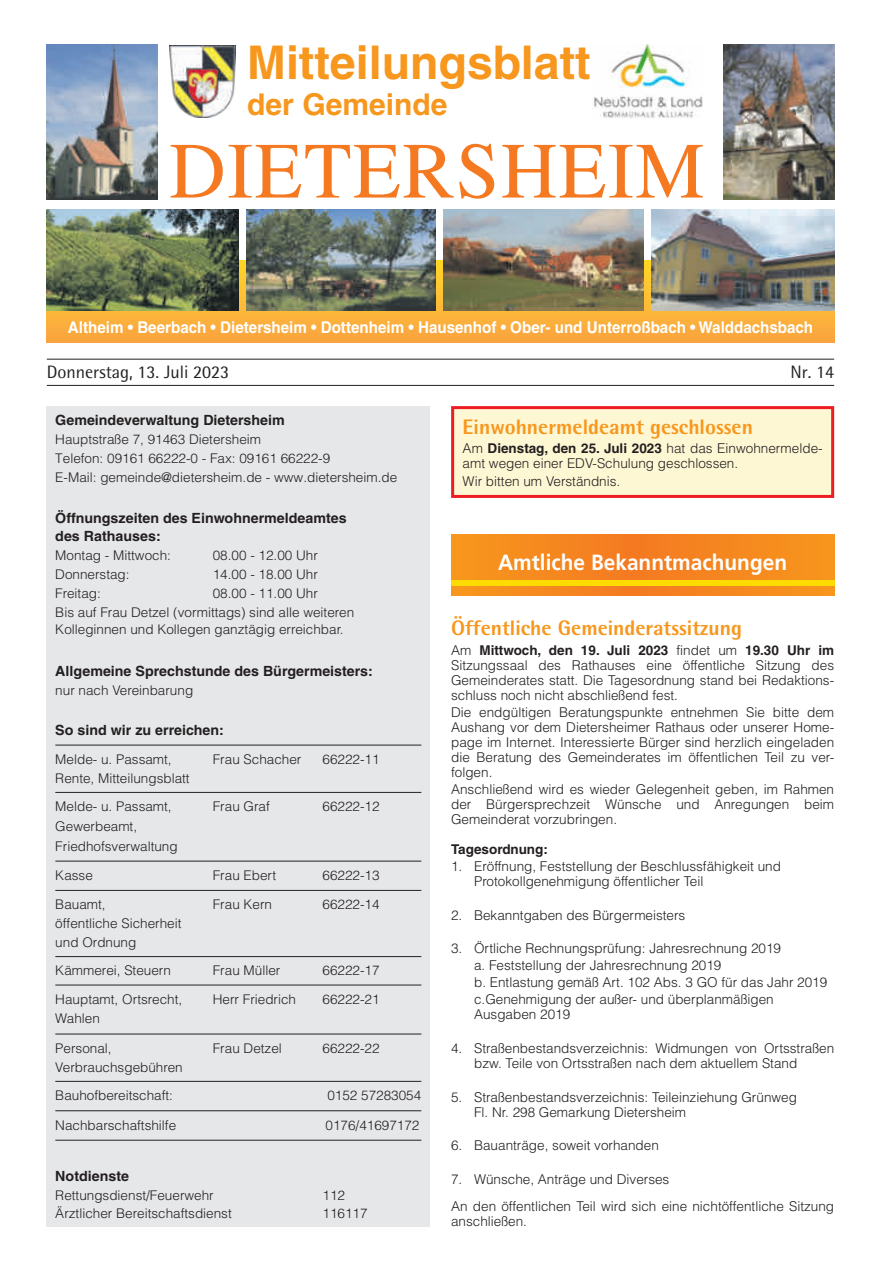
<style>
.page{position:relative;width:881px;height:1263px;background:#fff}
.page>*{position:absolute;margin:0;border:0;box-sizing:border-box;transform-origin:0 0}
.t1{font:79.5px "Times LT";letter-spacing:.02em;color:#f47921}
.t2{font:700 46.5px "Helvetica LT";color:#f7971d}
.t3{font:700 30px "Helvetica LT";color:#f7971d}
.t4{font:700 21.9px "Frutiger LT";color:#fff;scale:.95 1}
.t5{font:800 21px "Agfa Rotis Semisans";color:#f7971d}
.t6{font:18px "Agfa Rotis Semisans";color:#231f20}
.t7{font:700 16.2px "Helvetica LT";color:#fff;scale:.94 1}
.t8{font:700 14.1px/18.5px "Helvetica LT";color:#231f20}
.t9{font:300 13.5px/15px "Helvetica LT";color:#231f20}
.t10{font:700 13.5px "Helvetica LT";color:#231f20}
.t11{font:300 13.35px/18.9px "Helvetica LT";color:#231f20}
.s1{font-weight:700}
</style>
<div class="page">
<hr style="left:47px;top:359px;width:786px;height:1px;background:#231f20">
<hr style="left:47px;top:385px;width:786px;height:1px;background:#231f20">
<div style="left:47px;top:260px;width:786px;height:82px;background:#fbae3c"></div>
<img style="left:47px;top:209px;width:192px;height:102px">
<img style="left:246px;top:209px;width:189px;height:102px">
<img style="left:723px;top:44px;width:110px;height:156px">
<img style="left:443px;top:209px;width:200px;height:102px">
<img style="left:47px;top:44px;width:110px;height:156px">
<img style="left:651px;top:209px;width:182px;height:102px">
<img style="left:169px;top:45px;width:66px;height:73px">
<img style="left:594px;top:44px;width:109px;height:75px">
<div style="left:47px;top:406px;width:382px;height:821px;background:#e6e7e9"></div>
<hr style="left:55px;top:745px;width:366px;height:1px;background:#231f20">
<hr style="left:55px;top:792px;width:366px;height:1px;background:#231f20">
<hr style="left:55px;top:861px;width:366px;height:1px;background:#231f20">
<hr style="left:55px;top:890px;width:366px;height:1px;background:#231f20">
<hr style="left:55px;top:956px;width:366px;height:1px;background:#231f20">
<hr style="left:55px;top:985px;width:366px;height:1px;background:#231f20">
<hr style="left:55px;top:1034px;width:366px;height:1px;background:#231f20">
<hr style="left:55px;top:1081px;width:366px;height:1px;background:#231f20">
<hr style="left:55px;top:1110px;width:366px;height:1px;background:#231f20">
<hr style="left:55px;top:1140px;width:366px;height:1px;background:#231f20">
<div style="left:452px;top:408px;width:380px;height:88px;background:#fef7d4"></div>
<div style="left:451px;top:406px;width:382px;height:92px;border:3px solid #ee1d23"></div>
<svg style="left:451px;top:535px;width:382px;height:60px;background:#f5881f"></svg>
<div style="left:451px;top:580px;width:382px;height:6px;background:#ffdc01"></div>
<h2 class="t2" style="left:247px;top:34px;width:345px">Mitteilungsblatt</h2>
<h3 class="t3" style="left:247px;top:86px;width:202px">der Gemeinde</h3>
<h1 class="t1" style="left:169px;top:125px;width:536px">DIETERSHEIM</h1>
<p class="t7" style="left:68px;top:318px;width:794px">Altheim • Beerbach • Dietersheim • Dottenheim • Hausenhof • Ober- und Unterroßbach • Walddachsbach</p>
<h3 class="t6" style="left:47px;top:361px;width:184px">Donnerstag, 13. Juli 2023</h3>
<h3 class="t6" style="left:790px;top:361px;width:45px">Nr. 14</h3>
<p class="t8" style="left:55px;top:411px;width:231px">Gemeindeverwaltung Dietersheim</p>
<p class="t11" style="left:55px;top:430px;width:343px">Hauptstraße 7, 91463 Dietersheim<br>Telefon: 09161 66222-0 - Fax: 09161 66222-9<br>E-Mail: gemeinde@dietersheim.de - www.dietersheim.de</p>
<p class="t8" style="left:55px;top:508px;width:293px">Öffnungszeiten des Einwohnermeldeamtes des Rathauses:</p>
<p class="t11" style="left:55px;top:546px;width:117px">Montag - Mittwoch:</p>
<p class="t11" style="left:213px;top:546px;width:107px">08.00 - 12.00 Uhr</p>
<p class="t11" style="left:55px;top:564px;width:76px">Donnerstag:</p>
<p class="t11" style="left:213px;top:564px;width:107px">14.00 - 18.00 Uhr</p>
<p class="t11" style="left:55px;top:583px;width:47px">Freitag:</p>
<p class="t11" style="left:55px;top:583px;width:300px;text-indent:157px">08.00 - 11.00 Uhr<br>Bis auf Frau Detzel (vormittags) sind alle weiteren</p>
<p class="t11" style="left:55px;top:620px;width:290px">Kolleginnen und Kollegen ganztägig erreichbar.</p>
<p class="t8" style="left:55px;top:661px;width:319px">Allgemeine Sprechstunde des Bürgermeisters:</p>
<p class="t11" style="left:55px;top:680px;width:139px">nur nach Vereinbarung</p>
<p class="t8" style="left:55px;top:721px;width:170px">So sind wir zu erreichen:</p>
<p class="t11" style="left:55px;top:749px;width:118px">Melde- u. Passamt,</p>
<p class="t11" style="left:213px;top:749px;width:90px">Frau Schacher</p>
<p class="t11" style="left:322px;top:749px;width:59px">66222-11</p>
<p class="t11" style="left:55px;top:763px;width:136px;line-height:28.5px">Rente, Mitteilungsblatt<br>Melde- u. Passamt,</p>
<p class="t11" style="left:213px;top:797px;width:59px">Frau Graf</p>
<p class="t11" style="left:322px;top:797px;width:59px">66222-12</p>
<p class="t11" style="left:55px;top:816px;width:124px;line-height:19.6px">Gewerbeamt,<br>Friedhofsverwaltung</p>
<p class="t11" style="left:55px;top:865px;width:39px">Kasse</p>
<p class="t11" style="left:213px;top:865px;width:65px">Frau Ebert</p>
<p class="t11" style="left:322px;top:865px;width:59px">66222-13</p>
<p class="t11" style="left:55px;top:895px;width:52px">Bauamt,</p>
<p class="t11" style="left:213px;top:895px;width:61px">Frau Kern</p>
<p class="t11" style="left:322px;top:895px;width:59px">66222-14</p>
<p class="t11" style="left:55px;top:914px;width:128px">öffentliche Sicherheit und Ordnung</p>
<p class="t11" style="left:55px;top:961px;width:117px">Kämmerei, Steuern</p>
<p class="t11" style="left:213px;top:961px;width:69px">Frau Müller</p>
<p class="t11" style="left:322px;top:961px;width:59px">66222-17</p>
<p class="t11" style="left:55px;top:989px;width:128px">Hauptamt, Ortsrecht,</p>
<p class="t11" style="left:213px;top:989px;width:85px">Herr Friedrich</p>
<p class="t11" style="left:322px;top:989px;width:59px">66222-21</p>
<p class="t11" style="left:55px;top:1004px;width:58px;line-height:29.2px">Wahlen<br>Personal,</p>
<p class="t11" style="left:213px;top:1038px;width:71px">Frau Detzel</p>
<p class="t11" style="left:322px;top:1038px;width:59px">66222-22</p>
<p class="t11" style="left:55px;top:1052px;width:129px;line-height:28.7px">Verbrauchsgebühren<br>Bauhofbereitschaft:</p>
<p class="t11" style="left:327px;top:1086px;width:95px">0152 57283054</p>
<p class="t11" style="left:55px;top:1115px;width:122px">Nachbarschaftshilfe</p>
<p class="t11" style="left:325px;top:1115px;width:95px">0176/41697172</p>
<p class="t8" style="left:55px;top:1166px;width:75px">Notdienste</p>
<p class="t11" style="left:55px;top:1185px;width:160px">Rettungsdienst/Feuerwehr</p>
<p class="t11" style="left:322px;top:1185px;width:24px">112</p>
<p class="t11" style="left:55px;top:1204px;width:178px">Ärztlicher Bereitschaftsdienst</p>
<p class="t11" style="left:322px;top:1204px;width:47px">116117</p>
<h3 class="t5" style="left:462px;top:414px;width:292px">Einwohnermeldeamt geschlossen</h3>
<p class="t9" style="left:462px;top:441px;width:361px">Am <span class="s1">Dienstag, den 25. Juli 2023</span> hat das Einwohnermelde&shy;amt wegen einer EDV-Schulung geschlossen.</p>
<p class="t9" style="left:462px;top:473px;width:159px">Wir bitten um Verständnis.</p>
<h3 class="t4" style="left:498px;top:550px;width:305px">Amtliche Bekanntmachungen</h3>
<h3 class="t5" style="left:451px;top:615px;width:292px">Öffentliche Gemeinderatssitzung</h3>
<p class="t9" style="left:451px;top:642px;width:384px;text-align:justify">Am <span class="s1">Mittwoch, den 19. Juli 2023</span> findet um <span class="s1">19.30 Uhr im </span>Sitzungssaal des Rathauses eine öffentliche Sitzung des Gemeinderates statt. Die Tagesordnung stand bei Redaktions&shy;schluss noch nicht abschließend fest.</p>
<p class="t9" style="left:451px;top:704px;width:384px;text-align:justify">Die endgültigen Beratungspunkte entnehmen Sie bitte dem Aushang vor dem Dietersheimer Rathaus oder unserer Home&shy;page im Internet. Interessierte Bürger sind herzlich eingeladen die Beratung des Gemeinderates im öffentlichen Teil zu ver&shy;folgen.</p>
<p class="t9" style="left:451px;top:781px;width:384px;text-align:justify">Anschließend wird es wieder Gelegenheit geben, im Rahmen der Bürgersprechzeit Wünsche und Anregungen beim Gemeinderat vorzubringen.</p>
<p class="t10" style="left:451px;top:841px;width:98px">Tagesordnung:</p>
<p class="t9" style="left:474px;top:858px;width:308px;text-indent:-23px">1. Eröffnung, Feststellung der Beschlussfähigkeit und<br>Protokollgenehmigung öffentlicher Teil</p>
<p class="t9" style="left:451px;top:907px;width:236px">2. Bekanntgaben des Bürgermeisters</p>
<p class="t9" style="left:474px;top:940px;width:354px;line-height:16.8px;text-indent:-23px">3. Örtliche Rechnungsprüfung: Jahresrechnung 2019<br>a. Feststellung der Jahresrechnung 2019<br>b. Entlastung gemäß Art. 102 Abs. 3 GO für das Jahr 2019 c.Genehmigung der außer- und überplanmäßigen</p>
<p class="t9" style="left:474px;top:1006px;width:98px">Ausgaben 2019</p>
<p class="t9" style="left:474px;top:1040px;width:361px;text-indent:-23px">4. Straßenbestandsverzeichnis: Widmungen von Ortsstraßen bzw. Teile von Ortsstraßen nach dem aktuellem Stand</p>
<p class="t9" style="left:474px;top:1089px;width:324px;text-indent:-23px">5. Straßenbestandsverzeichnis: Teileinziehung Grünweg<br>Fl. Nr. 298 Gemarkung Dietersheim</p>
<p class="t9" style="left:451px;top:1138px;width:209px">6. Bauanträge, soweit vorhanden</p>
<p class="t9" style="left:451px;top:1166px;width:384px;line-height:26.5px">7. Wünsche, Anträge und Diverses<br>An den öffentlichen Teil wird sich eine nichtöffentliche Sitzung</p>
<p class="t9" style="left:451px;top:1213px;width:77px">anschließen.</p>
</div>
